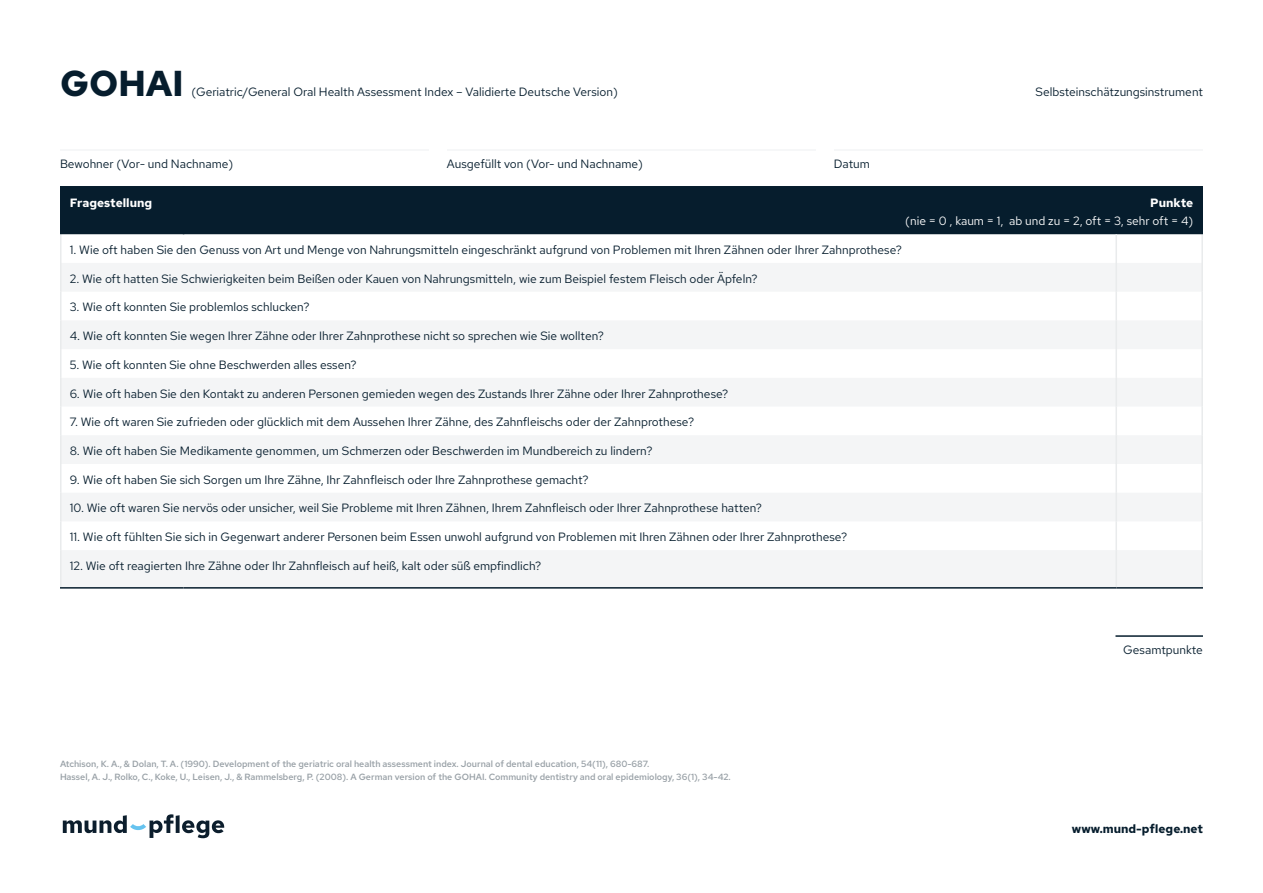
<style>
.page{position:relative;width:1263px;height:893px;background:#fff}
.page>*{position:absolute;margin:0;border:0;box-sizing:border-box;transform-origin:0 0}
.t1{font:700 36px "Red Hat Text";color:#061d2d}
.t2{font:12px "Red Hat Text";color:#061d2d}
.t3{font:12px "Red Hat Text";color:#fff}
.t4{font:700 12px "Red Hat Text";color:#061d2d}
.t5{font:700 12px "Red Hat Text";color:#fff}
.t6{font:600 9px/13.5px "Red Hat Text";color:#98a0a6}
</style>
<div class="page">
<svg style="left:63px;top:814px;width:161px;height:24px"></svg>
<div style="left:61px;top:186px;width:1140px;height:48px;background:#061d2d"></div>
<svg style="left:61px;top:263px;width:1140px;height:324px;fill:#f4f5f6"></svg>
<hr style="left:1115px;top:234px;width:2px;height:29px;background:#e9ebec">
<hr style="left:1201px;top:234px;width:2px;height:29px;background:#e9ebec">
<hr style="left:1115px;top:263px;width:2px;height:29px;background:#e9ebec">
<hr style="left:1201px;top:263px;width:2px;height:29px;background:#e9ebec">
<hr style="left:1115px;top:292px;width:2px;height:28px;background:#e9ebec">
<hr style="left:1201px;top:292px;width:2px;height:28px;background:#e9ebec">
<hr style="left:1115px;top:320px;width:2px;height:29px;background:#e9ebec">
<hr style="left:1201px;top:320px;width:2px;height:29px;background:#e9ebec">
<hr style="left:1115px;top:349px;width:2px;height:29px;background:#e9ebec">
<hr style="left:1201px;top:349px;width:2px;height:29px;background:#e9ebec">
<hr style="left:1115px;top:378px;width:2px;height:29px;background:#e9ebec">
<hr style="left:1201px;top:378px;width:2px;height:29px;background:#e9ebec">
<hr style="left:1115px;top:407px;width:2px;height:28px;background:#e9ebec">
<hr style="left:1201px;top:407px;width:2px;height:28px;background:#e9ebec">
<hr style="left:1201px;top:435px;width:2px;height:29px;background:#e9ebec">
<hr style="left:1201px;top:464px;width:2px;height:29px;background:#e9ebec">
<hr style="left:1201px;top:493px;width:2px;height:28px;background:#e9ebec">
<hr style="left:1201px;top:521px;width:2px;height:29px;background:#e9ebec">
<hr style="left:1201px;top:550px;width:2px;height:37px;background:#e9ebec">
<hr style="left:1116px;top:587px;width:87px;height:2px;background:#061d2d">
<hr style="left:183px;top:186px;width:1px;height:48px;background:#061d2d">
<hr style="left:1115px;top:435px;width:2px;height:29px;background:#e9ebec">
<hr style="left:1115px;top:464px;width:2px;height:29px;background:#e9ebec">
<hr style="left:1115px;top:493px;width:2px;height:28px;background:#e9ebec">
<svg style="left:60px;top:234px;width:1px;height:316px"></svg>
<hr style="left:1115px;top:521px;width:2px;height:29px;background:#e9ebec">
<hr style="left:60px;top:550px;width:1px;height:37px;background:#e9ebec">
<hr style="left:1115px;top:550px;width:2px;height:37px;background:#e9ebec">
<hr style="left:60px;top:587px;width:124px;height:2px;background:#061d2d">
<hr style="left:184px;top:587px;width:932px;height:2px;background:#061d2d">
<hr style="left:60px;top:186px;width:1px;height:48px;background:#061d2d">
<hr style="left:1201px;top:186px;width:2px;height:48px;background:#061d2d">
<hr style="left:1115px;top:635px;width:88px;height:2px;background:#061d2d">
<hr style="left:60px;top:149px;width:369px;height:2px;background:#f4f5f6">
<hr style="left:447px;top:149px;width:369px;height:2px;background:#f4f5f6">
<hr style="left:834px;top:149px;width:369px;height:2px;background:#f4f5f6">
<h1 class="t1" style="left:60px;top:60px;width:125px">GOHAI</h1>
<p class="t2" style="left:191px;top:84px;width:428px">(Geriatric/General Oral Health Assessment Index – Validierte Deutsche Version)</p>
<p class="t2" style="left:60px;top:156px;width:175px">Bewohner (Vor- und Nachname)</p>
<p class="t2" style="left:447px;top:156px;width:197px">Ausgefüllt von (Vor- und Nachname)</p>
<p class="t2" style="left:834px;top:156px;width:38px">Datum</p>
<p class="t2" style="left:1035px;top:84px;width:169px">Selbsteinschätzungsinstrument</p>
<p class="t5" style="left:70px;top:195px;width:84px">Fragestellung</p>
<p class="t5" style="left:1150px;top:195px;width:44px">Punkte</p>
<p class="t3" style="left:905px;top:213px;width:289px">(nie = 0 , kaum = 1, ab und zu = 2, oft = 3, sehr oft = 4)</p>
<p class="t2" style="left:70px;top:242px;width:834px">1. Wie oft haben Sie den Genuss von Art und Menge von Nahrungsmitteln eingeschränkt aufgrund von Problemen mit Ihren Zähnen oder Ihrer Zahnprothese?</p>
<p class="t2" style="left:70px;top:271px;width:689px">2. Wie oft hatten Sie Schwierigkeiten beim Beißen oder Kauen von Nahrungsmitteln, wie zum Beispiel festem Fleisch oder Äpfeln?</p>
<p class="t2" style="left:70px;top:299px;width:241px">3. Wie oft konnten Sie problemlos schlucken?</p>
<p class="t2" style="left:70px;top:328px;width:536px">4. Wie oft konnten Sie wegen Ihrer Zähne oder Ihrer Zahnprothese nicht so sprechen wie Sie wollten?</p>
<p class="t2" style="left:70px;top:357px;width:288px">5. Wie oft konnten Sie ohne Beschwerden alles essen?</p>
<p class="t2" style="left:70px;top:385px;width:660px">6. Wie oft haben Sie den Kontakt zu anderen Personen gemieden wegen des Zustands Ihrer Zähne oder Ihrer Zahnprothese?</p>
<p class="t2" style="left:70px;top:414px;width:626px">7. Wie oft waren Sie zufrieden oder glücklich mit dem Aussehen Ihrer Zähne, des Zahnfleischs oder der Zahnprothese?</p>
<p class="t2" style="left:70px;top:443px;width:584px">8. Wie oft haben Sie Medikamente genommen, um Schmerzen oder Beschwerden im Mundbereich zu lindern?</p>
<p class="t2" style="left:70px;top:472px;width:520px">9. Wie oft haben Sie sich Sorgen um Ihre Zähne, Ihr Zahnfleisch oder Ihre Zahnprothese gemacht?</p>
<p class="t2" style="left:70px;top:500px;width:694px">10. Wie oft waren Sie nervös oder unsicher, weil Sie Probleme mit Ihren Zähnen, Ihrem Zahnfleisch oder Ihrer Zahnprothese hatten?</p>
<p class="t2" style="left:70px;top:529px;width:779px">11. Wie oft fühlten Sie sich in Gegenwart anderer Personen beim Essen unwohl aufgrund von Problemen mit Ihren Zähnen oder Ihrer Zahnprothese?</p>
<p class="t2" style="left:70px;top:558px;width:473px">12. Wie oft reagierten Ihre Zähne oder Ihr Zahnfleisch auf heiß, kalt oder süß empfindlich?</p>
<p class="t6" style="left:60px;top:756px;width:672px">Atchison, K. A., &amp; Dolan, T. A. (1990). Development of the geriatric oral health assessment index. Journal of dental education, 54(11), 680-687.<br>Hassel, A. J., Rolko, C., Koke, U., Leisen, J., &amp; Rammelsberg, P. (2008). A German version of the GOHAI. Community dentistry and oral epidemiology, 36(1), 34-42.</p>
<p class="t2" style="left:1123px;top:642px;width:81px">Gesamtpunkte</p>
<p class="t4" style="left:1072px;top:821px;width:133px">www.mund-pflege.net</p>
</div>
